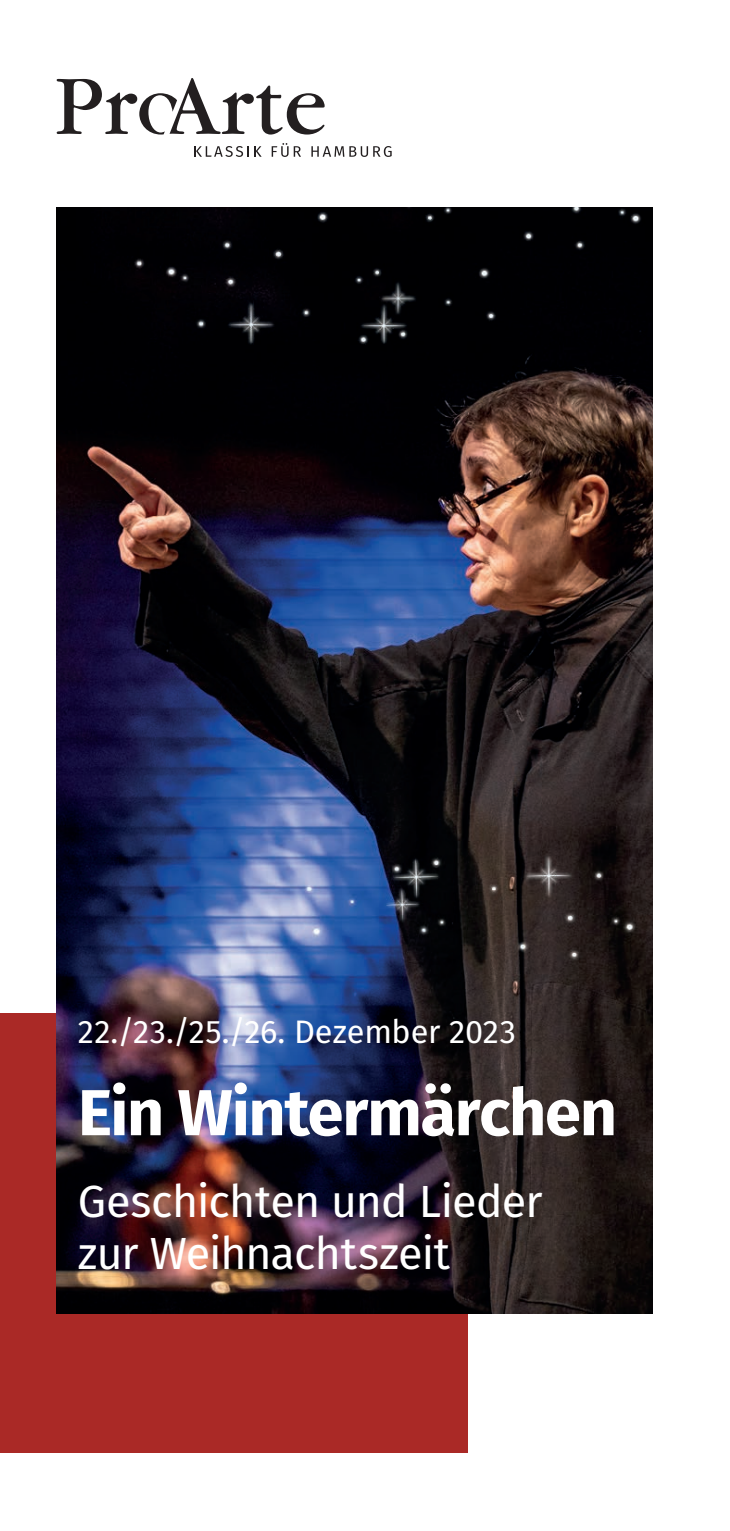
<style>
.page{position:relative;width:730px;height:1531px;background:#fff}
.page>*{position:absolute;margin:0;border:0;box-sizing:border-box;transform-origin:0 0}
.Orchester_Interpret{font:700 65px "Fira Sans";letter-spacing:-.02em;color:#fff}
.Orchester_Interpret-2{font:45px/52.5px "Fira Sans";letter-spacing:-.015em;color:#fff}
.Datum{font:32.5px "Fira Sans";color:#fff}
</style>
<div class="page">
<div style="left:0;top:1013px;width:468px;height:440px;background:#aa2926"></div>
<svg style="left:57px;top:78px;width:268px;height:57px"></svg>
<svg style="left:311px;top:146px;width:81px;height:11px"></svg>
<svg style="left:194px;top:146px;width:68px;height:11px"></svg>
<svg style="left:272px;top:143px;width:29px;height:14px"></svg>
<img style="left:57px;top:208px;width:595px;height:1105px">
<p class="Datum" style="left:78px;top:1007px;width:440px">22./23./25./26. Dezember 2023</p>
<p class="Orchester_Interpret" style="left:78px;top:1058px;width:541px">Ein Wintermärchen</p>
<p class="Orchester_Interpret-2" style="left:78px;top:1174px;width:466px">Geschichten und Lieder zur Weihnachtszeit</p>
</div>
